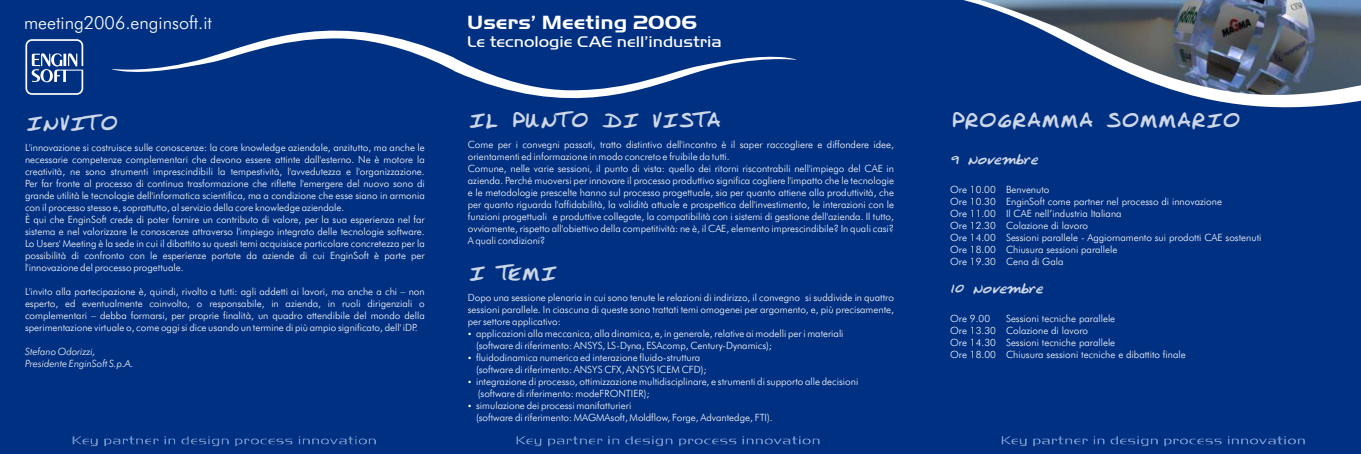
<style>
.page{position:relative;width:1361px;height:454px;background:#003082}
.page>*{position:absolute;margin:0;border:0;box-sizing:border-box;transform-origin:0 0}
.t1{font:22px "Rustys Hand";color:#ccd6e6}
.t2{font:700 19.9px "Handel Got D";color:#fff;scale:1.15 1}
.t3{font:300 18px "Futura BT";color:#fff}
.t4{font:16px "Handel Got D Ligh";color:#fff;scale:1.15 1}
.t5{font:14px "Rustys Hand";color:#ccd6e6}
.t6{font:300 10px/12px "Futura BT";color:#fff}
.t7{font:italic 300 10px/12px "Futura BT";color:#fff}
</style>
<div class="page">
<svg style="left:112px;top:30px;width:684px;height:69px"></svg>
<img style="left:963px;top:0;width:398px;height:108px">
<img style="left:516px;top:436px;width:103px;height:10px">
<img style="left:73px;top:436px;width:103px;height:10px">
<img style="left:1001px;top:436px;width:103px;height:10px">
<svg style="left:25px;top:39px;width:58px;height:56px"></svg>
<h3 class="t3" style="left:24px;top:15px;width:189px">meeting2006.enginsoft.it</h3>
<h2 class="t2" style="left:467px;top:12px;width:201px">Users’ Meeting 2006</h2>
<h3 class="t4" style="left:467px;top:34px;width:223px">Le tecnologie CAE nell’industria</h3>
<h1 class="t1" style="left:25px;top:109px;width:94px">INVITO</h1>
<p class="t6" style="left:25px;top:142px;width:401px">L'innovazione si costruisce sulle conoscenze: la core knowledge aziendale, anzitutto, ma anche le necessarie competenze complementari che devono essere attinte dall'esterno. Ne è motore la creatività, ne sono strumenti imprescindibili la tempestività, l'avvedutezza e l'organizzazione.<br>Per far fronte al processo di continua trasformazione che riflette l'emergere del nuovo sono di grande utilità le tecnologie dell'informatica scientifica, ma a condizione che esse siano in armonia con il processo stesso e, soprattutto, al servizio della core knowledge aziendale.<br>È qui che EnginSoft crede di poter fornire un contributo di valore, per la sua esperienza nel far sistema e nel valorizzare le conoscenze attraverso l'impiego integrato delle tecnologie software.<br>Lo Users' Meeting è la sede in cui il dibattito su questi temi acquisisce particolare concretezza per la possibilità di confronto con le esperienze portate da aziende di cui EnginSoft è parte per l'innovazione del processo progettuale.</p>
<p class="t6" style="left:25px;top:286px;width:401px;text-align:justify">L'invito alla partecipazione è, quindi, rivolto a tutti: agli addetti ai lavori, ma anche a chi – non esperto, ed eventualmente coinvolto, o responsabile, in azienda, in ruoli dirigenziali o complementari – debba formarsi, per proprie finalità, un quadro attendibile del mondo della sperimentazione virtuale o, come oggi si dice usando un termine di più ampio significato, dell' iDP.</p>
<p class="t7" style="left:25px;top:346px;width:110px">Stefano Odorizzi,<br>Presidente EnginSoft S.p.A.</p>
<h1 class="t1" style="left:468px;top:106px;width:254px">IL PUNTO DI VISTA</h1>
<p class="t6" style="left:468px;top:139px;width:428px">Come per i convegni passati, tratto distintivo dell'incontro è il saper raccogliere e diffondere idee, orientamenti ed informazione in modo concreto e fruibile da tutti.<br>Comune, nelle varie sessioni, il punto di vista: quello dei ritorni riscontrabili nell'impiego del CAE in azienda. Perché muoversi per innovare il processo produttivo significa cogliere l'impatto che le tecnologie e le metodologie prescelte hanno sul processo progettuale, sia per quanto attiene alla produttività, che per quanto riguarda l'affidabilità, la validità attuale e prospettica dell'investimento, le interazioni con le funzioni progettuali e produttive collegate, la compatibilità con i sistemi di gestione dell'azienda. Il tutto, ovviamente, rispetto all'obiettivo della competitività: ne è, il CAE, elemento imprescindibile? In quali casi?<br>A quali condizioni?</p>
<h1 class="t1" style="left:468px;top:259px;width:90px">I TEMI</h1>
<p class="t6" style="left:468px;top:292px;width:428px">Dopo una sessione plenaria in cui sono tenute le relazioni di indirizzo, il convegno si suddivide in quattro</p>
<p class="t6" style="left:468px;top:304px;width:428px">sessioni parallele. In ciascuna di queste sono trattati temi omogenei per argomento, e, più precisamente,</p>
<p class="t6" style="left:468px;top:316px;width:94px">per settore applicativo:</p>
<p class="t6" style="left:476px;top:328px;width:369px">applicazioni alla meccanica, alla dinamica, e, in generale, relative ai modelli per i materiali</p>
<p class="t6" style="left:476px;top:340px;width:297px">(software di riferimento: ANSYS, LS-Dyna, ESAcomp, Century-Dynamics);</p>
<p class="t6" style="left:476px;top:352px;width:226px">fluidodinamica numerica ed interazione fluido-struttura</p>
<p class="t6" style="left:476px;top:364px;width:232px">(software di riferimento: ANSYS CFX, ANSYS ICEM CFD);</p>
<p class="t6" style="left:476px;top:376px;width:384px">integrazione di processo, ottimizzazione multidisciplinare, e strumenti di supporto alle decisioni</p>
<p class="t6" style="left:478px;top:388px;width:173px">(software di riferimento: modeFRONTIER);</p>
<p class="t6" style="left:476px;top:400px;width:157px">simulazione dei processi manifatturieri</p>
<p class="t6" style="left:476px;top:412px;width:298px">(software di riferimento: MAGMAsoft, Moldflow, Forge, Advantedge, FTI).</p>
<h1 class="t1" style="left:950px;top:106px;width:291px">PROGRAMMA SOMMARIO</h1>
<h3 class="t5" style="left:950px;top:151px;width:89px">9 Novembre</h3>
<p class="t6" style="left:950px;top:184px;width:313px">Ore 10.00 Benvenuto<br>Ore 10.30 EnginSoft come partner nel processo di innovazione<br>Ore 11.00 Il CAE nell’industria Italiana<br>Ore 12.30 Colazione di lavoro<br>Ore 14.00 Sessioni parallele - Aggiornamento sui prodotti CAE sostenuti Ore 18.00 Chiusura sessioni parallele<br>Ore 19.30 Cena di Gala</p>
<h3 class="t5" style="left:950px;top:280px;width:95px">10 Novembre</h3>
<p class="t6" style="left:950px;top:313px;width:41px">Ore 9.00</p>
<p class="t6" style="left:950px;top:313px;width:237px;text-indent:56px">Sessioni tecniche parallele<br>Ore 13.30 Colazione di lavoro<br>Ore 14.30 Sessioni tecniche parallele<br>Ore 18.00 Chiusura sessioni tecniche e dibattito finale</p>
</div>
